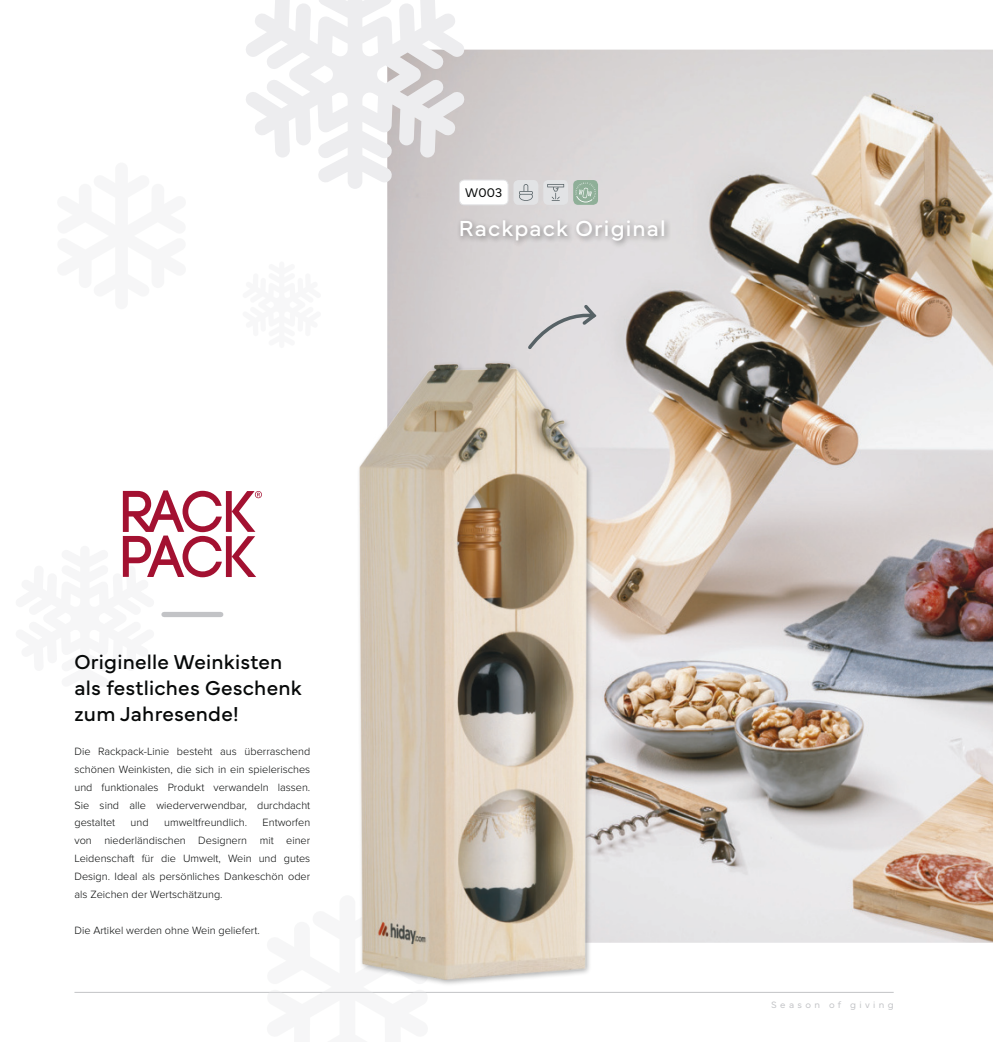
<style>
.page{position:relative;width:993px;height:1042px;background:#fff}
.page>*{position:absolute;margin:0;border:0;box-sizing:border-box;transform-origin:0 0}
.t1{font:22.75px "Mundial";letter-spacing:.05em;color:#fff}
.t2{font:21px/26.2px "Mundial";letter-spacing:.01em;color:#070909}
.t3{font:300 13.12px "Mundial";color:#070909}
.t4{font:300 10.85px/17.8px "Proxima Nova";color:#070909;text-align:justify}
.t5{font:300 9.62px "Mundial";letter-spacing:.35em;color:#c2c3c6}
</style>
<div class="page">
<hr style="left:74px;top:992px;width:819px;height:1px;background:#c2c3c6">
<img style="left:387px;top:50px;width:605px;height:893px">
<svg style="left:246px;top:0;width:219px;height:189px;fill:#ededef"></svg>
<svg style="left:269px;top:991px;width:157px;height:2px"></svg>
<div style="left:356px;top:360px;width:236px;height:626px;background:#070909;opacity:.35"></div>
<img style="left:360px;top:363px;width:226px;height:616px">
<svg style="left:526px;top:302px;width:73px;height:49px"></svg>
<div style="left:513px;top:180px;width:25px;height:25px;background:#e2e3e5;border-radius:5px"></div>
<svg style="left:519px;top:184px;width:13px;height:17px"></svg>
<div style="left:543px;top:180px;width:25px;height:25px;background:#e2e3e5;border-radius:5px"></div>
<svg style="left:547px;top:184px;width:17px;height:17px"></svg>
<div style="left:459px;top:180px;width:49px;height:25px;background:#fff;border-radius:5px"></div>
<div style="left:459px;top:180px;width:49px;height:25px;border:1px solid #e2e3e5;border-radius:5px"></div>
<div style="left:573px;top:180px;width:25px;height:25px;background:#8faf98;border-radius:5px"></div>
<svg style="left:575px;top:182px;width:20px;height:20px"></svg>
<div style="left:456px;top:217px;width:215px;height:31px;background:#070909;opacity:.4"></div>
<svg style="left:122px;top:490px;width:140px;height:127px"></svg>
<p class="t3" style="left:465px;top:188px;width:38px">W003</p>
<h1 class="t1" style="left:459px;top:220px;width:208px">Rackpack Original</h1>
<h2 class="t2" style="left:74px;top:650px;width:229px">Originelle Weinkisten als festliches Geschenk zum Jahresende!</h2>
<p class="t4" style="left:74px;top:743px;width:237px">Die Rackpack-Linie besteht aus überraschend schönen Weinkisten, die sich in ein spielerisches und funktionales Produkt verwandeln lassen.<br>Sie sind alle wiederverwendbar, durchdacht gestaltet</p>
<p class="t4" style="left:74px;top:814px;width:237px;text-indent:188px">Entworfen von niederländischen Designern mit einer Leidenschaft für die Umwelt, Wein und gutes Design. Ideal als persönliches Dankeschön oder als Zeichen der Wertschätzung.</p>
<p class="t4" style="left:74px;top:922px;width:187px">Die Artikel werden ohne Wein geliefert.</p>
<p class="t4" style="left:131px;top:814px;width:20px">und</p>
<p class="t4" style="left:164px;top:814px;width:84px">umweltfreundlich.</p>
<p class="t5" style="left:771px;top:1001px;width:124px">Season of giving</p>
</div>
